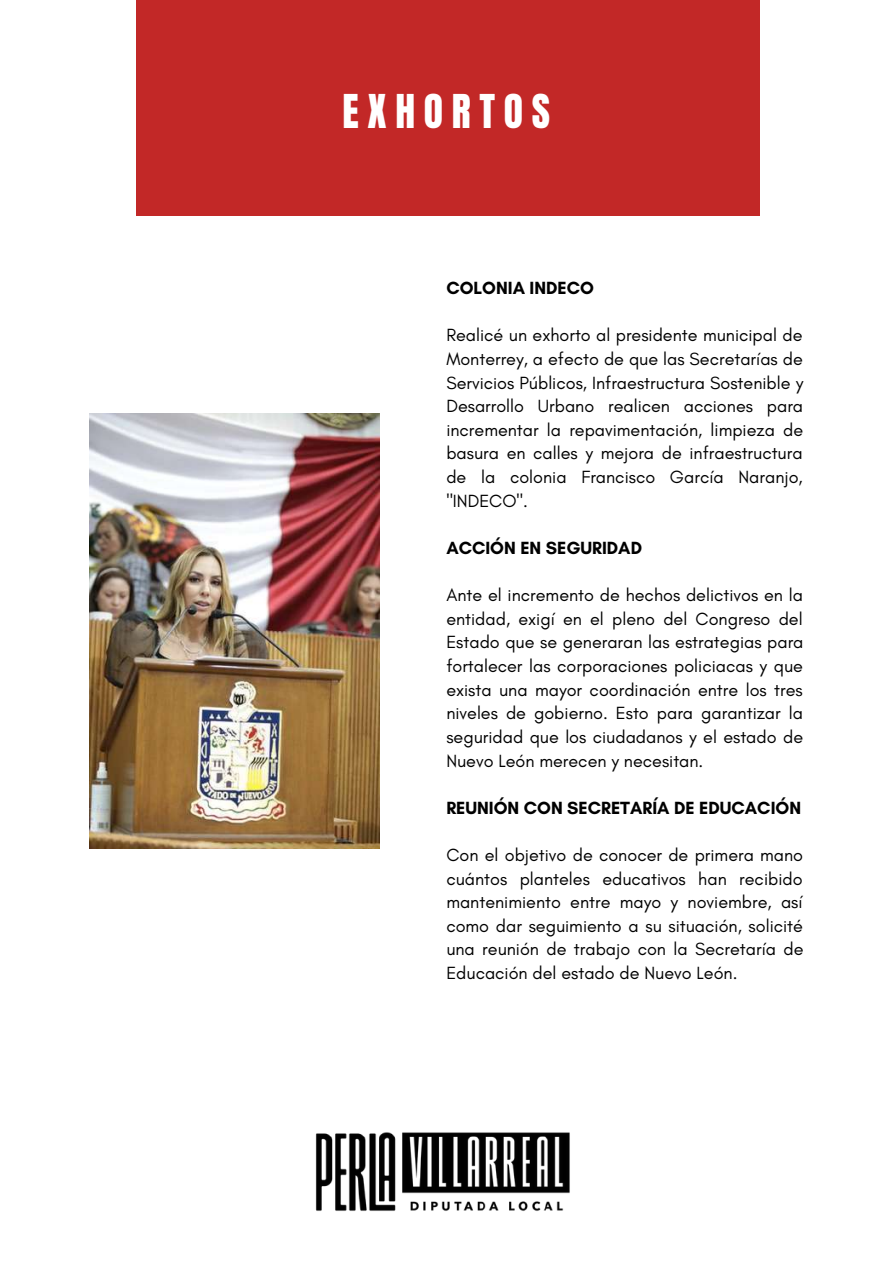
<style>
.page{position:relative;width:893px;height:1264px;background:#fff}
.page>*{position:absolute;margin:0;border:0;box-sizing:border-box;transform-origin:0 0}
.t1{font:39.6px "Anton";letter-spacing:.22em;color:#fff}
.t2{font:18px/23.5px "Glacial Indifference";color:#000;text-align:justify}
.t3{font:700 18px "Glacial Indifference";color:#000}
</style>
<div class="page">
<div style="left:136px;top:0;width:623px;height:223px;background:#c22827"></div>
<img style="left:315px;top:1132px;width:255px;height:79px">
<img style="left:89px;top:413px;width:290px;height:435px">
<h1 class="t1" style="left:342px;top:83px;width:209px">EXHORTOS</h1>
<p class="t3" style="left:446px;top:277px;width:149px">COLONIA INDECO</p>
<p class="t2" style="left:446px;top:323px;width:358px">Realicé un exhorto al presidente municipal de Monterrey, a efecto de que las Secretarías de Servicios Públicos, Infraestructura Sostenible y Desarrollo Urbano realicen acciones para incrementar la repavimentación, limpieza de basura en calles y mejora de infraestructura de la colonia Francisco García Naranjo, "INDECO".</p>
<p class="t3" style="left:446px;top:537px;width:197px">ACCIÓN EN SEGURIDAD</p>
<p class="t2" style="left:446px;top:583px;width:358px">Ante el incremento de hechos delictivos en la entidad, exigí en el pleno del Congreso del Estado que se generaran las estrategias para fortalecer las corporaciones policiacas y que exista una mayor coordinación entre los tres niveles de gobierno. Esto para garantizar la seguridad que los ciudadanos y el estado de Nuevo León merecen y necesitan.</p>
<p class="t3" style="left:446px;top:796px;width:356px">REUNIÓN CON SECRETARÍA DE EDUCACIÓN</p>
<p class="t2" style="left:446px;top:842px;width:358px">Con el objetivo de conocer de primera mano cuántos planteles educativos han recibido mantenimiento entre mayo y noviembre, así como dar seguimiento a su situación, solicité una reunión de trabajo con la Secretaría de Educación del estado de Nuevo León.</p>
</div>
